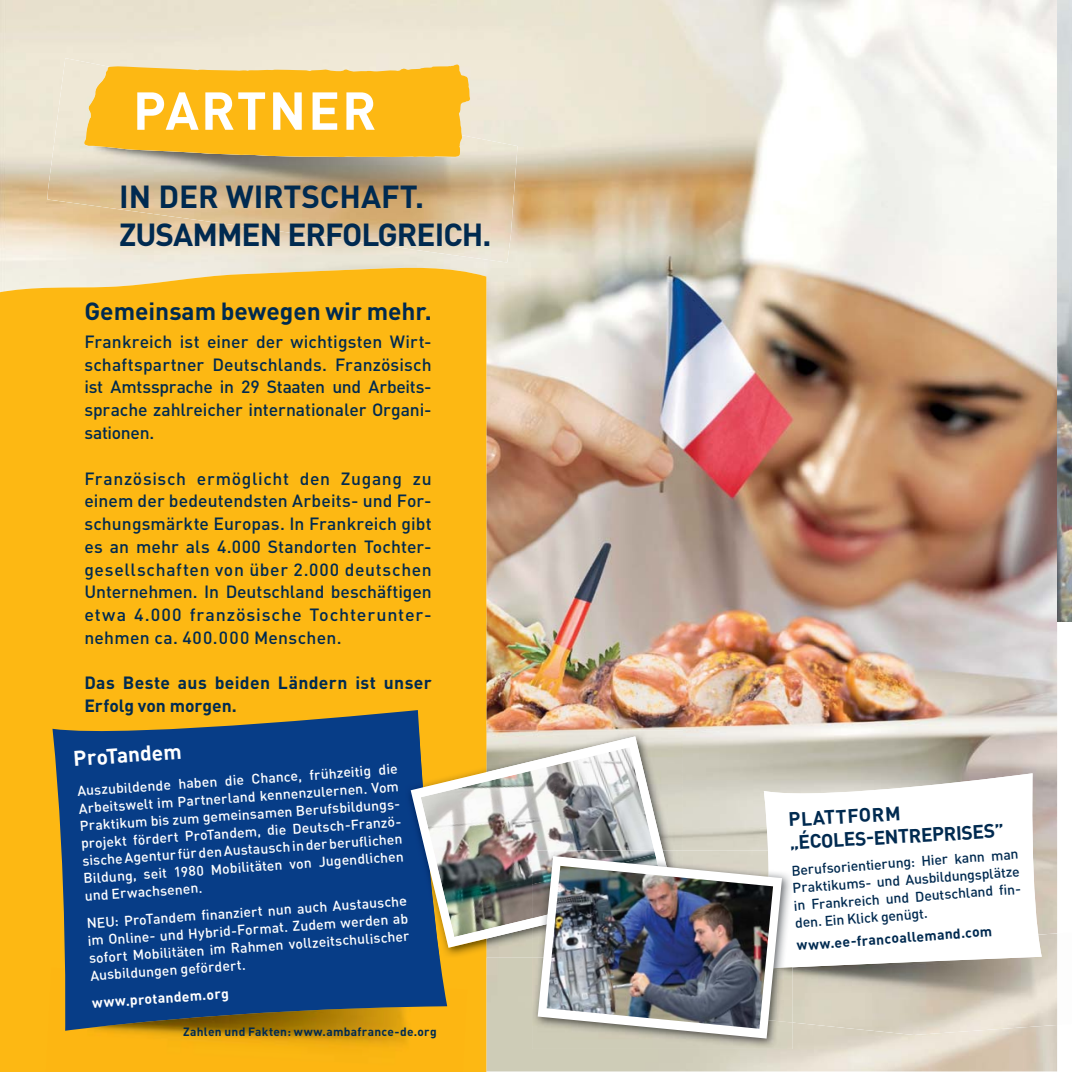
<style>
.page{position:relative;width:1072px;height:1072px;background:#fff}
.page>*{position:absolute;margin:0;border:0;box-sizing:border-box;transform-origin:0 0}
.t1{font:700 52.5px "DINOT";letter-spacing:.04em;color:#fff}
.t2{font:700 31.5px/37.8px "DINOT";letter-spacing:-.03em;color:#002a50}
.t3{font:700 24.5px "DINOT";color:#002a50}
.t4{font:700 21px "DINOT";color:#fff}
.t5{font:700 19.25px/22.9px "DINOT";color:#002a50}
.t6{font:500 17.5px/22.8px "DINOT";letter-spacing:.015em;color:#002a50;text-align:justify}
.t7{font:700 17.5px/22.8px "DINOT";letter-spacing:.015em;color:#002a50}
.t8{font:500 14px/17.5px "DINOT";color:#fff;text-align:justify}
.t9{font:500 14px/17.5px "DINOT";color:#002a50;text-align:justify}
.t10{font:700 14px "DINOT";color:#002a50}
.t11{font:700 14px "DINOT";color:#fff}
.t12{font:700 11.9px "DINOT";letter-spacing:.025em;color:#002a50}
</style>
<div class="page">
<img style="left:0;top:0;width:1057px;height:1071px">
<div style="left:0;top:266px;width:486px;height:805px;background:#fdb813"></div>
<img style="left:46px;top:967px;width:421px;height:104px">
<img style="left:1057px;top:0;width:14px;height:621px">
<img style="left:47px;top:58px;width:470px;height:204px">
<svg style="left:84px;top:64px;width:386px;height:93px"></svg>
<svg style="left:52px;top:710px;width:395px;height:320px;fill:#073d87"></svg>
<svg style="left:763px;top:773px;width:278px;height:160px"></svg>
<img style="left:793px;top:933px;width:264px;height:102px">
<img style="left:793px;top:956px;width:248px;height:11px">
<img style="left:439px;top:730px;width:244px;height:227px">
<img style="left:405px;top:730px;width:34px;height:227px">
<svg style="left:405px;top:895px;width:2px;height:11px"></svg>
<svg style="left:405px;top:913px;width:5px;height:28px"></svg>
<svg style="left:410px;top:736px;width:263px;height:211px"></svg>
<img style="left:421px;top:747px;width:233px;height:190px">
<img style="left:532px;top:957px;width:260px;height:91px">
<img style="left:532px;top:854px;width:5px;height:64px">
<svg style="left:537px;top:850px;width:256px;height:188px"></svg>
<img style="left:546px;top:865px;width:227px;height:163px">
<h1 class="t1" style="left:133px;top:92px;width:245px">PARTNER</h1>
<h2 class="t2" style="left:119px;top:181px;width:374px">IN DER WIRTSCHAFT.<br>ZUSAMMEN ERFOLGREICH.</h2>
<h3 class="t3" style="left:84px;top:303px;width:349px">Gemeinsam bewegen wir mehr.</h3>
<p class="t6" style="left:84px;top:332px;width:349px">Frankreich ist einer der wichtigsten Wirt&shy;schaftspartner Deutschlands. Französisch ist Amtssprache in 29 Staaten und Arbeits&shy;sprache zahlreicher internationaler Organi&shy;sationen.</p>
<p class="t6" style="left:84px;top:469px;width:349px">Französisch ermöglicht den Zugang zu einem der bedeutendsten Arbeits- und For&shy;schungsmärkte Europas. In Frankreich gibt es an mehr als 4.000 Standorten Tochter&shy;gesellschaften von über 2.000 deutschen Unternehmen. In Deutschland beschäftigen etwa 4.000 französische Tochterunter&shy;nehmen ca. 400.000 Menschen.</p>
<p class="t7" style="left:84px;top:673px;width:349px">Das Beste aus beiden Ländern ist unser<br>Erfolg von morgen.</p>
<p class="t4" style="left:73px;top:751px;width:110px;rotate:-4deg">ProTandem</p>
<p class="t8" style="left:77px;top:784px;width:323px;rotate:-4deg">Auszubildende haben die Chance, frühzeitig die Arbeitswelt im Partnerland kennenzulernen. Vom Praktikum bis zum gemeinsamen Berufsbildungs&shy;projekt fördert ProTandem, die Deutsch-Franzö&shy;sische Agentur für den Austausch in der berufl ichen Bildung, seit 1980 Mobilitäten von Jugendlichen und Erwachsenen.</p>
<p class="t8" style="left:86px;top:916px;width:322px;rotate:-4deg">NEU: ProTandem fi nanziert nun auch Austausche im Online- und Hybrid-Format. Zudem werden ab sofort Mobilitäten im Rahmen vollzeitschulischer Ausbildungen gefördert.</p>
<p class="t11" style="left:92px;top:998px;width:138px;rotate:-4deg">www.protandem.org</p>
<p class="t12" style="left:183px;top:1027px;width:255px">Zahlen und Fakten: www.ambafrance-de.org</p>
<p class="t5" style="left:788px;top:810px;width:216px;rotate:-3deg">PLATTFORM „ÉCOLES-ENTREPRISES”</p>
<p class="t9" style="left:790px;top:863px;width:230px;rotate:-4deg">Berufsorientierung: Hier kann man Praktikums- und Ausbildungsplätze in Frankreich und Deutschland fi n&shy;den. Ein Klick genügt.</p>
<p class="t10" style="left:796px;top:940px;width:197px;rotate:-4deg">www.ee-francoallemand.com</p>
</div>
